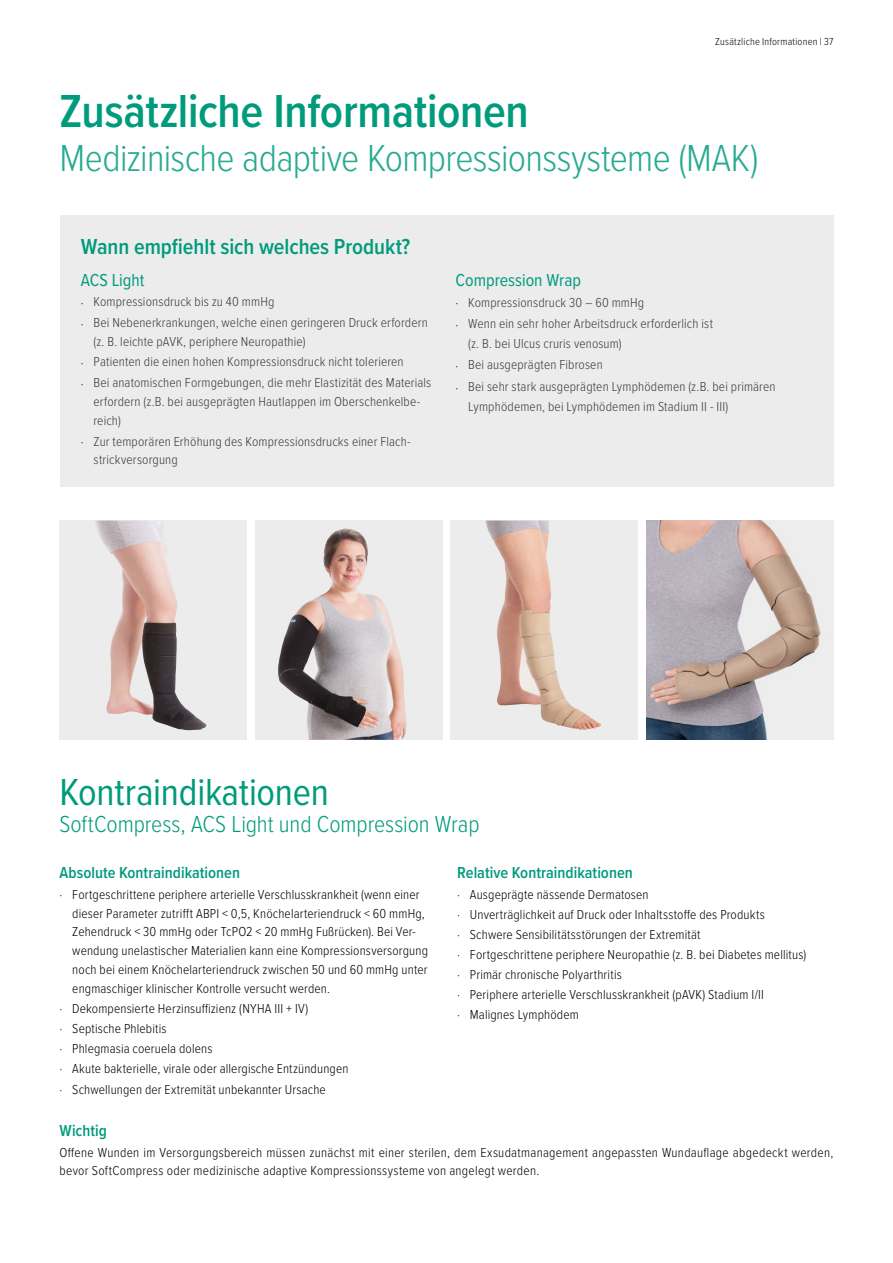
<style>
.page{position:relative;width:893px;height:1263px;background:#fff}
.page>*{position:absolute;margin:0;border:0;box-sizing:border-box;transform-origin:0 0}
.t1{font:600 48px "Proxima Nova Cond";letter-spacing:-.01em;color:#009b7c}
.t2{font:300 39px "Proxima Nova Cond";letter-spacing:-.015em;color:#26aa90}
.t3{font:39px "Proxima Nova Cond";letter-spacing:-.005em;color:#009b7c}
.t4{font:300 24px "Proxima Nova Cond";letter-spacing:-.005em;color:#009b7c}
.t5{font:600 22.5px "Proxima Nova Cond";letter-spacing:-.005em;color:#009b7c}
.t6{font:18px "Proxima Nova Cond";color:#009b7c}
.t7{font:600 16.5px "Proxima Nova Cond";color:#009b7c}
.t8{font:300 13.5px/18.8px "Proxima Nova Cond";letter-spacing:.01em;color:#000}
.t9{font:300 13.5px/20.9px "Proxima Nova Cond";letter-spacing:.01em;color:#3a3a39}
.t10{font:300 10.5px "Proxima Nova Cond";letter-spacing:.02em;color:#000}
.s1{color:#000}
</style>
<div class="page">
<div style="left:60px;top:215px;width:773px;height:271px;background:#ececec"></div>
<svg style="left:255px;top:520px;width:187px;height:220px;background:#cec6c5"></svg>
<img style="left:330px;top:528px;width:15px;height:7px">
<img style="left:646px;top:520px;width:187px;height:220px">
<svg style="left:60px;top:520px;width:187px;height:220px;background:#d8d1cf"></svg>
<img style="left:95px;top:520px;width:11px;height:27px">
<div style="left:451px;top:520px;width:187px;height:220px;background:#ececec"></div>
<img style="left:486px;top:520px;width:115px;height:210px">
<p class="t10" style="left:715px;top:33px;width:120px">Zusätzliche Informationen | 37</p>
<h1 class="t1" style="left:60px;top:76px;width:471px">Zusätzliche Informationen</h1>
<h2 class="t2" style="left:60px;top:129px;width:700px">Medizinische adaptive Kompressionssysteme (MAK)</h2>
<h3 class="t5" style="left:81px;top:229px;width:331px">Wann empfiehlt sich welches Produkt?</h3>
<h3 class="t6" style="left:81px;top:267px;width:65px">ACS Light</h3>
<p class="t9" style="left:81px;top:290px;width:349px"><span class="s1">·</span> Kompressionsdruck bis zu 40 mmHg<br><span class="s1">·</span> Bei Nebenerkrankungen, welche einen geringeren Druck erfordern</p>
<p class="t9" style="left:81px;top:330px;width:352px;text-indent:13px">(z. B. leichte pAVK, periphere Neuropathie)<br><span class="s1">·</span> Patienten die einen hohen Kompressionsdruck nicht tolerieren<br><span class="s1">·</span> Bei anatomischen Formgebungen, die mehr Elastizität des Materials</p>
<p class="t9" style="left:94px;top:391px;width:328px;line-height:18.8px">erfordern (z.B. bei ausgeprägten Hautlappen im Oberschenkelbe&shy;reich)</p>
<p class="t9" style="left:94px;top:431px;width:319px;line-height:18.8px;text-indent:-13px"><span class="s1">·</span> Zur temporären Erhöhung des Kompressionsdrucks einer Flach&shy;strickversorgung</p>
<h3 class="t6" style="left:455px;top:267px;width:127px">Compression Wrap</h3>
<p class="t9" style="left:455px;top:291px;width:259px;line-height:21.6px"><span class="s1">·</span> Kompressionsdruck 30 – 60 mmHg<br><span class="s1">·</span> Wenn ein sehr hoher Arbeitsdruck erforderlich ist</p>
<p class="t9" style="left:455px;top:332px;width:322px;line-height:21.6px;text-indent:13px">(z. B. bei Ulcus cruris venosum)<br><span class="s1">·</span> Bei ausgeprägten Fibrosen<br><span class="s1">·</span> Bei sehr stark ausgeprägten Lymphödemen (z.B. bei primären</p>
<p class="t9" style="left:468px;top:395px;width:262px">Lymphödemen, bei Lymphödemen im Stadium II - III)</p>
<h2 class="t3" style="left:60px;top:763px;width:271px">Kontraindikationen</h2>
<h3 class="t4" style="left:60px;top:806px;width:422px">SoftCompress, ACS Light und Compression Wrap</h3>
<p class="t7" style="left:60px;top:860px;width:182px">Absolute Kontraindikationen</p>
<p class="t8" style="left:72px;top:884px;width:357px;text-indent:-13px">· Fortgeschrittene periphere arterielle Verschlusskrankheit (wenn einer dieser Parameter zutrifft ABPI &lt; 0,5, Knöchelarteriendruck &lt; 60 mmHg, Zehendruck &lt; 30 mmHg oder TcPO2 &lt; 20 mmHg Fußrücken). Bei Ver&shy;wendung unelastischer Materialien kann eine Kompressionsversorgung noch bei einem Knöchelarteriendruck zwischen 50 und 60 mmHg unter engmaschiger klinischer Kontrolle versucht werden.</p>
<p class="t8" style="left:60px;top:997px;width:290px;line-height:20.2px">· Dekompensierte Herzinsuffizienz (NYHA III + IV)<br>· Septische Phlebitis<br>· Phlegmasia coeruela dolens<br>· Akute bakterielle, virale oder allergische Entzündungen · Schwellungen der Extremität unbekannter Ursache</p>
<p class="t7" style="left:457px;top:860px;width:177px">Relative Kontraindikationen</p>
<p class="t8" style="left:457px;top:884px;width:351px;line-height:20px">· Ausgeprägte nässende Dermatosen<br>· Unverträglichkeit auf Druck oder Inhaltsstoffe des Produkts<br>· Schwere Sensibilitätsstörungen der Extremität<br>· Fortgeschrittene periphere Neuropathie (z. B. bei Diabetes mellitus) · Primär chronische Polyarthritis<br>· Periphere arterielle Verschlusskrankheit (pAVK) Stadium I/II<br>· Malignes Lymphödem</p>
<p class="t7" style="left:60px;top:1118px;width:49px">Wichtig</p>
<p class="t8" style="left:60px;top:1142px;width:775px">Offene Wunden im Versorgungsbereich müssen zunächst mit einer sterilen, dem Exsudatmanagement angepassten Wundauflage abgedeckt werden, bevor SoftCompress oder medizinische adaptive Kompressionssysteme von angelegt werden.</p>
</div>
